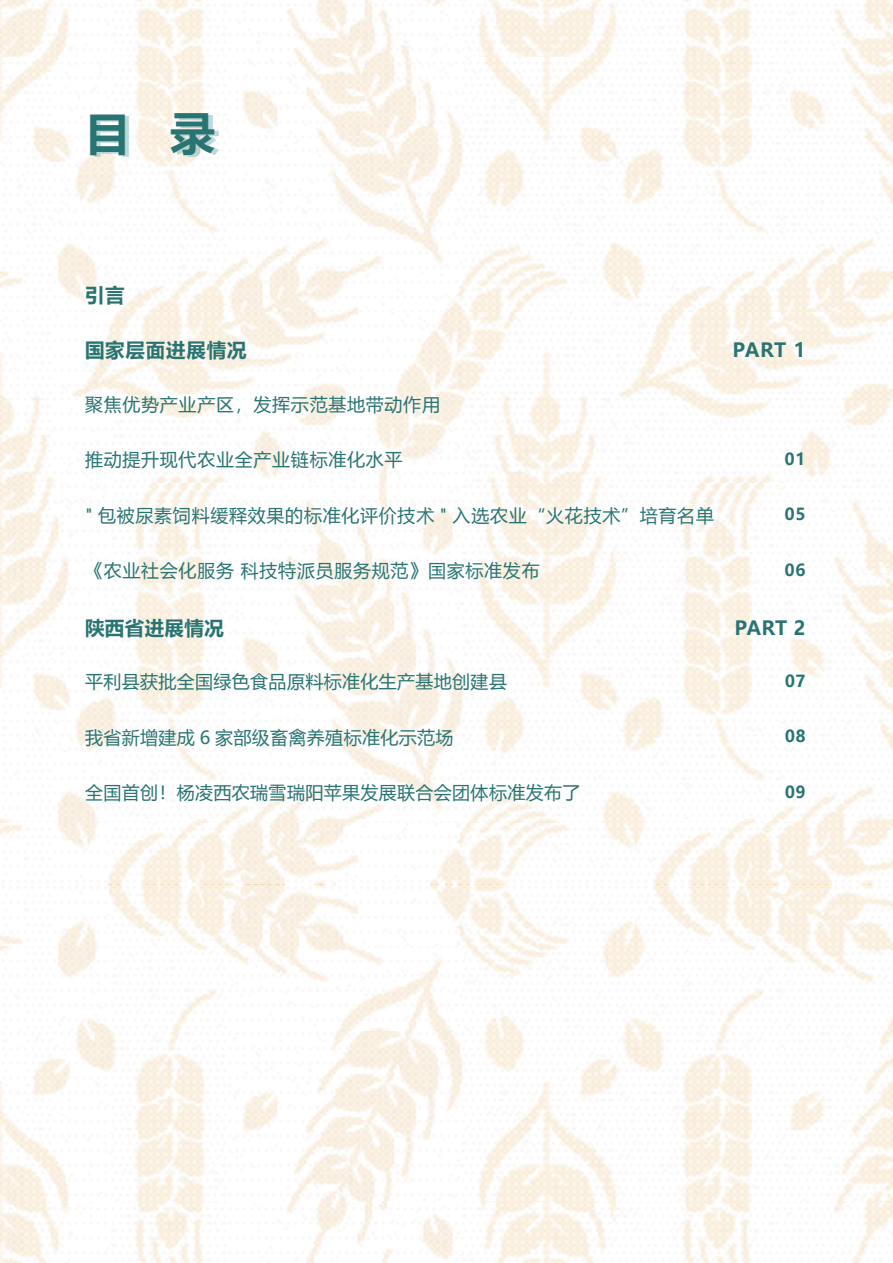
<style>
.page{position:relative;width:893px;height:1263px;background:#fff}
.page>*{position:absolute;margin:0;border:0;box-sizing:border-box;transform-origin:0 0}
.t1{font:700 45px "Microsoft Ya Hei";color:#287472}
.t2{font:700 19.5px "Microsoft Ya Hei";letter-spacing:.02em;color:#287472}
.t3{font:700 19.5px "Microsoft Ya Hei";letter-spacing:.04em;color:#287472}
.t4{font:18px "Microsoft Ya Hei";letter-spacing:.04em;color:#287472}
.t5{font:18px "Microsoft Ya Hei";letter-spacing:.02em;color:#287472}
.t6{font:700 16.5px "Microsoft Ya Hei";letter-spacing:.03em;color:#287472}
</style>
<div class="page">
<img style="left:0;top:0;width:893px;height:1263px">
<div style="left:94px;top:115px;width:125px;height:42px;background:#79b3b8;opacity:.5"></div>
<p class="t1" style="left:85px;top:102px;width:132px">目 录</p>
<p class="t2" style="left:85px;top:281px;width:41px">引言</p>
<p class="t3" style="left:85px;top:337px;width:163px">国家层面进展情况</p>
<p class="t4" style="left:85px;top:392px;width:356px">聚焦优势产业产区，发挥示范基地带动作用</p>
<p class="t4" style="left:85px;top:447px;width:319px">推动提升现代农业全产业链标准化水平</p>
<p class="t4" style="left:85px;top:503px;width:630px">" 包被尿素饲料缓释效果的标准化评价技术 " 入选农业“火花技术”培育名单</p>
<p class="t4" style="left:85px;top:558px;width:456px">《农业社会化服务 科技特派员服务规范》国家标准发布</p>
<p class="t2" style="left:85px;top:614px;width:140px">陕西省进展情况</p>
<p class="t5" style="left:85px;top:669px;width:423px">平利县获批全国绿色食品原料标准化生产基地创建县</p>
<p class="t5" style="left:85px;top:725px;width:370px">我省新增建成 6 家部级畜禽养殖标准化示范场</p>
<p class="t5" style="left:85px;top:780px;width:497px">全国首创！杨凌西农瑞雪瑞阳苹果发展联合会团体标准发布了</p>
<p class="t2" style="left:732px;top:337px;width:75px">PART 1</p>
<p class="t6" style="left:785px;top:447px;width:23px">01</p>
<p class="t6" style="left:785px;top:503px;width:23px">05</p>
<p class="t6" style="left:785px;top:558px;width:23px">06</p>
<p class="t2" style="left:734px;top:614px;width:73px">PART 2</p>
<p class="t6" style="left:785px;top:669px;width:22px">07</p>
<p class="t6" style="left:785px;top:725px;width:22px">08</p>
<p class="t6" style="left:785px;top:780px;width:22px">09</p>
</div>
